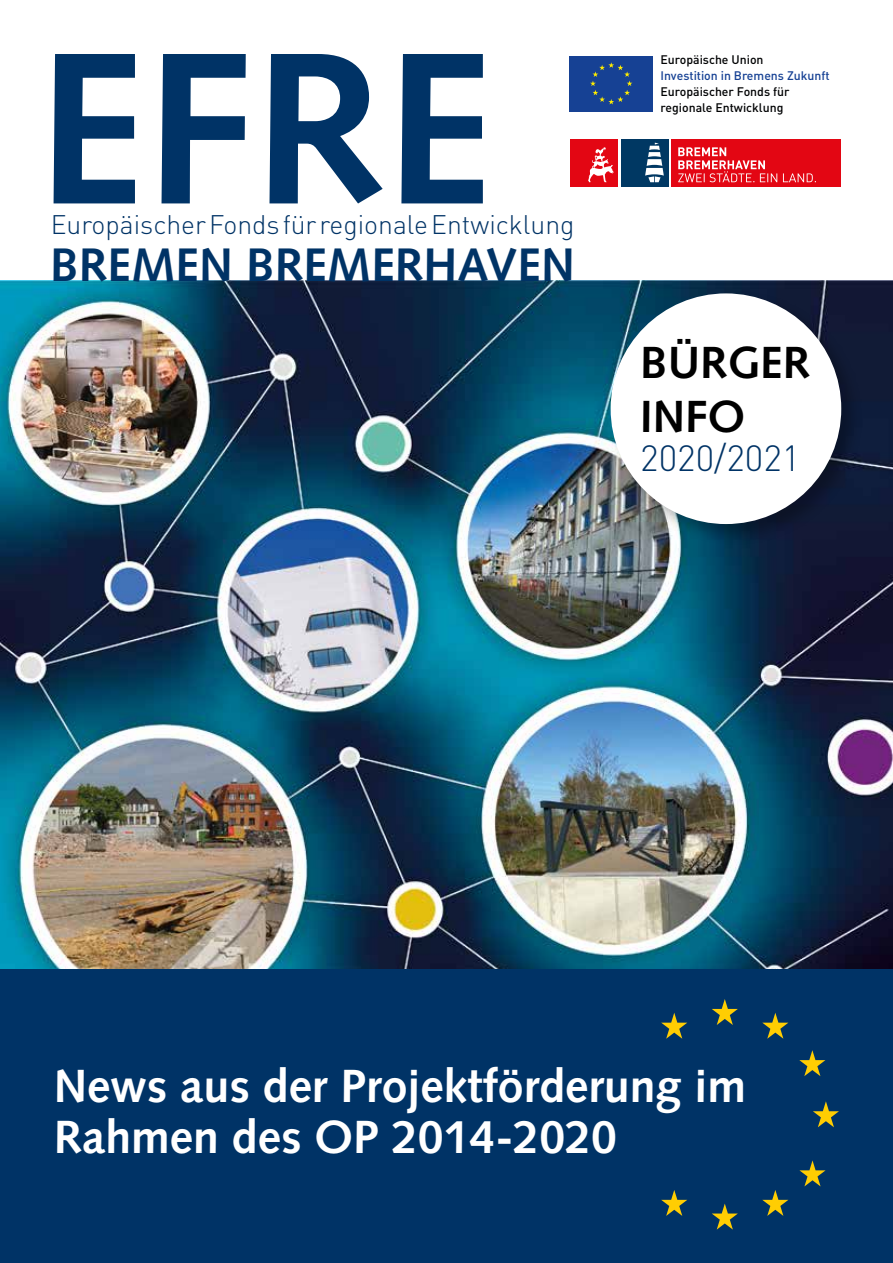
<style>
.page{position:relative;width:893px;height:1263px;background:#fff}
.page>*{position:absolute;margin:0;border:0;box-sizing:border-box;transform-origin:0 0}
.t1{font:700 46.95px "Syntax LT Std";color:#036}
.t2{font:700 46.5px/51px "Syntax LT Std";color:#fff}
.t3{font:700 45px/54px "Syntax LT Std";color:#000}
.t4{font:300 36px "DIN Pro";color:#036}
.t5{font:300 26.55px "DIN Pro";color:#036}
.t6{font:500 12.3px/15.8px "DIN";color:#010203}
.t7{font:12.3px "DIN Medium Alternate";color:#164194}
</style>
<div class="page">
<img style="left:0;top:281px;width:893px;height:689px">
<svg style="left:54px;top:54px;width:429px;height:149px"></svg>
<div style="left:0;top:970px;width:893px;height:293px;background:#036"></div>
<svg style="left:661px;top:1013px;width:26px;height:26px"></svg>
<svg style="left:661px;top:1190px;width:26px;height:26px"></svg>
<svg style="left:712px;top:1203px;width:26px;height:26px"></svg>
<svg style="left:799px;top:1050px;width:26px;height:26px"></svg>
<svg style="left:813px;top:1101px;width:26px;height:26px"></svg>
<svg style="left:712px;top:999px;width:26px;height:26px"></svg>
<svg style="left:762px;top:1190px;width:26px;height:26px"></svg>
<svg style="left:762px;top:1013px;width:26px;height:26px"></svg>
<div style="left:607px;top:290px;width:256px;height:256px;background:#000;opacity:.3"></div>
<div style="left:611px;top:293px;width:230px;height:231px;background:#fff;border-radius:50%"></div>
<svg style="left:799px;top:1160px;width:26px;height:26px"></svg>
<div style="left:569px;top:56px;width:84px;height:56px;background:#164194"></div>
<svg style="left:590px;top:62px;width:42px;height:42px"></svg>
<div style="left:621px;top:139px;width:47px;height:48px;background:#003863"></div>
<svg style="left:645px;top:143px;width:19px;height:39px"></svg>
<div style="left:570px;top:139px;width:48px;height:48px;background:#e30613"></div>
<svg style="left:588px;top:147px;width:25px;height:35px"></svg>
<div style="left:671px;top:139px;width:169px;height:48px;background:#e30613"></div>
<svg style="left:678px;top:147px;width:138px;height:35px"></svg>
<h3 class="t5" style="left:51px;top:204px;width:525px">Europäischer Fonds für regionale Entwicklung</h3>
<h1 class="t1" style="left:50px;top:237px;width:526px">BREMEN BREMERHAVEN</h1>
<p class="t6" style="left:660px;top:52px;width:105px">Europäische Union</p>
<p class="t7" style="left:660px;top:68px;width:171px">Investition in Bremens Zukunft</p>
<p class="t6" style="left:660px;top:83px;width:131px">Europäischer Fonds für regionale Entwicklung</p>
<h3 class="t3" style="left:640px;top:336px;width:171px">BÜRGER<br>INFO</h3>
<h3 class="t4" style="left:640px;top:430px;width:162px">2020/2021</h3>
<h2 class="t2" style="left:54px;top:1061px;width:694px">News aus der Projektförderung im<br>Rahmen des OP 2014-2020</h2>
</div>
